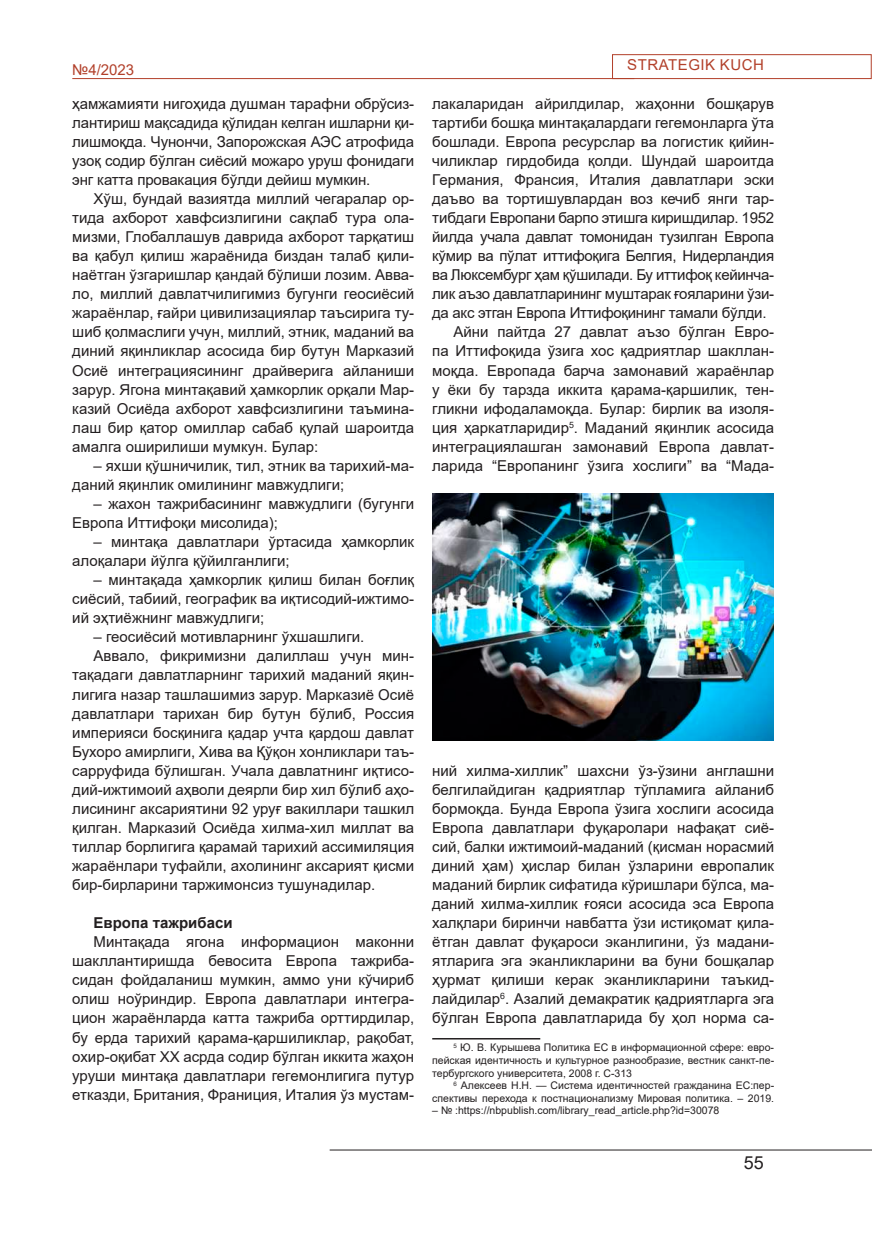
<style>
.page{position:relative;width:872px;height:1242px;background:#fff}
.page>*{position:absolute;margin:0;border:0;box-sizing:border-box;transform-origin:0 0}
.t1{font:18px "Arial";color:#231f20}
.t2{font:15px/19px "Arial";color:#231f20;text-align:justify}
.t3{font:15px "Arial";letter-spacing:-.02em;color:#231f20}
.t4{font:15px "Arial";letter-spacing:.035em;color:#b2402a}
.t5{font:700 15px "Arial";color:#231f20}
.t6{font:10.5px/12.6px "Arial";color:#231f20;text-align:justify}
</style>
<div class="page">
<hr style="left:330px;top:1149px;width:542px;height:1px;background:#231f20">
<div style="left:612px;top:54px;width:259px;height:25px;border:1px solid #b2402a"></div>
<hr style="left:72px;top:78px;width:562px;height:1px;background:#b2402a">
<hr style="left:432px;top:1038px;width:108px;height:1px;background:#231f20">
<img style="left:433px;top:493px;width:340px;height:247px">
<p class="t4" style="left:72px;top:60px;width:63px">№4/2023</p>
<p class="t2" style="left:72px;top:94px;width:343px">ҳамжамияти нигоҳида душман тарафни обрўсиз&shy;лантириш мақсадида қўлидан келган ишларни қи&shy;лишмоқда. Чунончи, Запорожская АЭС атрофида узоқ содир бўлган сиёсий можаро уруш фонидаги энг катта провакация бўлди дейиш мумкин.</p>
<p class="t2" style="left:72px;top:189px;width:343px;text-indent:21px">Хўш, бундай вазиятда миллий чегаралар ор&shy;тида ахборот хавфсизлигини сақлаб тура ола&shy;мизми, Глобаллашув даврида ахборот тарқатиш ва қабул қилиш жараёнида биздан талаб қили&shy;наётган ўзгаришлар қандай бўлиши лозим. Авва&shy;ло, миллий давлатчилигимиз бугунги геосиёсий жараёнлар, ғайри цивилизациялар таъсирига ту&shy;шиб қолмаслиги учун, миллий, этник, маданий ва диний яқинликлар асосида бир бутун Марказий Осиё интеграциясининг драйверига айланиши зарур. Ягона минтақавий ҳамкорлик орқали Мар&shy;казий Осиёда ахборот хавфсизлигини таъмина&shy;лаш бир қатор омиллар сабаб қулай шароитда амалга оширилиши мумкун. Булар:</p>
<p class="t2" style="left:72px;top:456px;width:343px;text-indent:21px">– яхши қўшничилик, тил, этник ва тарихий-ма&shy;даний яқинлик омилининг мавжудлиги;</p>
<p class="t2" style="left:72px;top:494px;width:343px;text-indent:21px">– жахон тажрибасининг мавжудлиги (бугунги<br>Европа Иттифоқи мисолида);</p>
<p class="t2" style="left:72px;top:532px;width:343px;text-indent:21px">– минтақа давлатлари ўртасида ҳамкорлик алоқалари йўлга қўйилганлиги;</p>
<p class="t2" style="left:72px;top:570px;width:343px;text-indent:21px">– минтақада ҳамкорлик қилиш билан боғлиқ сиёсий, табиий, географик ва иқтисодий-ижтимо&shy;ий эҳтиёжнинг мавжудлиги;</p>
<p class="t2" style="left:94px;top:627px;width:272px">– геосиёсий мотивларнинг ўхшашлиги.</p>
<p class="t2" style="left:94px;top:646px;width:322px">Аввало, фикримизни далиллаш учун мин-</p>
<p class="t2" style="left:72px;top:665px;width:343px">тақадаги давлатларнинг тарихий маданий яқин-</p>
<p class="t2" style="left:72px;top:684px;width:343px">лигига назар ташлашимиз зарур. Марказиё Осиё</p>
<p class="t2" style="left:72px;top:703px;width:343px">давлатлари тарихан бир бутун бўлиб, Россия</p>
<p class="t2" style="left:72px;top:722px;width:343px">империяси босқинига қадар учта қардош давлат</p>
<p class="t2" style="left:72px;top:742px;width:343px">Бухоро амирлиги, Хива ва Қўқон хонликлари таъ-</p>
<p class="t2" style="left:72px;top:761px;width:343px">сарруфида бўлишган. Учала давлатнинг иқтисо-</p>
<p class="t2" style="left:72px;top:780px;width:343px">дий-ижтимоий аҳволи деярли бир хил бўлиб аҳо-</p>
<p class="t2" style="left:72px;top:799px;width:343px">лисининг аксариятини 92 уруғ вакиллари ташкил</p>
<p class="t2" style="left:72px;top:818px;width:343px">қилган. Марказий Осиёда хилма-хил миллат ва</p>
<p class="t2" style="left:72px;top:837px;width:343px">тиллар борлигига қарамай тарихий ассимиляция</p>
<p class="t2" style="left:72px;top:856px;width:343px">жараёнлари туфайли, ахолининг аксарият қисми</p>
<p class="t2" style="left:72px;top:875px;width:304px">бир-бирларини таржимонсиз тушунадилар.</p>
<p class="t5" style="left:94px;top:912px;width:141px">Европа тажрибаси</p>
<p class="t2" style="left:72px;top:932px;width:343px;text-indent:21px">Минтақада ягона информацион маконни шакллантиришда бевосита Европа тажриба&shy;сидан фойдаланиш мумкин, аммо уни кўчириб олиш ноўриндир. Европа давлатлари интегра&shy;цион жараёнларда катта тажриба орттирдилар, бу ерда тарихий қарама-қаршиликлар, рақобат, охир-оқибат ХХ асрда содир бўлган иккита жаҳон уруши минтақа давлатлари гегемонлигига путур етказди, Британия, Франиция, Италия ўз мустам-</p>
<p class="t4" style="left:627px;top:54px;width:138px">Strategik kuch</p>
<p class="t2" style="left:432px;top:94px;width:343px">лакаларидан айрилдилар, жаҳонни бошқарув</p>
<p class="t2" style="left:432px;top:113px;width:343px">тартиби бошқа минтақалардаги гегемонларга ўта</p>
<p class="t2" style="left:432px;top:132px;width:343px">бошлади. Европа ресурслар ва логистик қийин-</p>
<p class="t2" style="left:432px;top:151px;width:343px">чиликлар гирдобида қолди. Шундай шароитда</p>
<p class="t2" style="left:432px;top:170px;width:343px">Германия, Франсия, Италия давлатлари эски</p>
<p class="t2" style="left:432px;top:189px;width:343px">даъво ва тортишувлардан воз кечиб янги тар-</p>
<p class="t3" style="left:432px;top:207px;width:343px">тибдаги Европани барпо этишга киришдилар. 1952</p>
<p class="t3" style="left:432px;top:226px;width:343px">йилда учала давлат томонидан тузилган Европа</p>
<p class="t3" style="left:432px;top:246px;width:343px">кўмир ва пўлат иттифоқига Белгия, Нидерландия</p>
<p class="t3" style="left:432px;top:265px;width:343px">ва Люксембург ҳам қўшилади. Бу иттифоқ кейинча-</p>
<p class="t3" style="left:432px;top:284px;width:343px">лик аъзо давлатларининг муштарак ғояларини ўзи-</p>
<p class="t3" style="left:432px;top:303px;width:336px">да акс этган Европа Иттифоқининг тамали бўлди.</p>
<p class="t2" style="left:453px;top:322px;width:322px">Айни пайтда 27 давлат аъзо бўлган Евро-</p>
<p class="t2" style="left:432px;top:341px;width:343px">па Иттифоқида ўзига хос қадриятлар шакллан-</p>
<p class="t2" style="left:432px;top:361px;width:343px">моқда. Европада барча замонавий жараёнлар</p>
<p class="t2" style="left:432px;top:380px;width:343px">у ёки бу тарзда иккита қарама-қаршилик, тен-</p>
<p class="t2" style="left:432px;top:399px;width:343px">гликни ифодаламоқда. Булар: бирлик ва изоля-</p>
<p class="t2" style="left:432px;top:418px;width:343px">ция ҳаркатларидир<sup>5</sup>. Маданий яқинлик асосида</p>
<p class="t2" style="left:432px;top:437px;width:343px">интеграциялашган замонавий Европа давлат-</p>
<p class="t2" style="left:432px;top:456px;width:343px">ларида “Европанинг ўзига хослиги” ва “Мада-</p>
<p class="t2" style="left:432px;top:761px;width:343px">ний хилма-хиллик” шахсни ўз-ўзини англашни белгилайдиган қадриятлар тўпламига айланиб бормоқда. Бунда Европа ўзига хослиги асосида Европа давлатлари фуқаролари нафақат сиё&shy;сий, балки ижтимоий-маданий (қисман норасмий диний ҳам) ҳислар билан ўзларини европалик маданий бирлик сифатида кўришлари бўлса, ма&shy;даний хилма-хиллик ғояси асосида эса Европа халқлари биринчи навбатта ўзи истиқомат қила&shy;ётган давлат фуқароси эканлигини, ўз мадани&shy;ятларига эга эканликларини ва буни бошқалар ҳурмат қилиши керак эканликларини таъкид&shy;лайдилар<sup>6</sup>. Азалий демакратик қадриятларга эга бўлган Европа давлатларида бу ҳол норма са-</p>
<p class="t6" style="left:432px;top:1041px;width:343px;text-indent:21px"><sup>5</sup> Ю. В. Курышева Политика ЕС в информационной сфере: евро&shy;пейская идентичность и культурное разнообразие, вестник санкт-пе&shy;тербургского университета, 2008 г. С-313</p>
<p class="t6" style="left:432px;top:1079px;width:343px;text-align:right"><sup>6</sup> Алексеев Н.Н. — Система идентичностей гражданина ЕС:пер&shy;спективы перехода к постнационализму Мировая политика. – 2019.</p>
<p class="t6" style="left:432px;top:1104px;width:289px">– № :https://nbpublish.com/library_read_article.php?id=30078</p>
<p class="t1" style="left:743px;top:1150px;width:22px">55</p>
</div>
